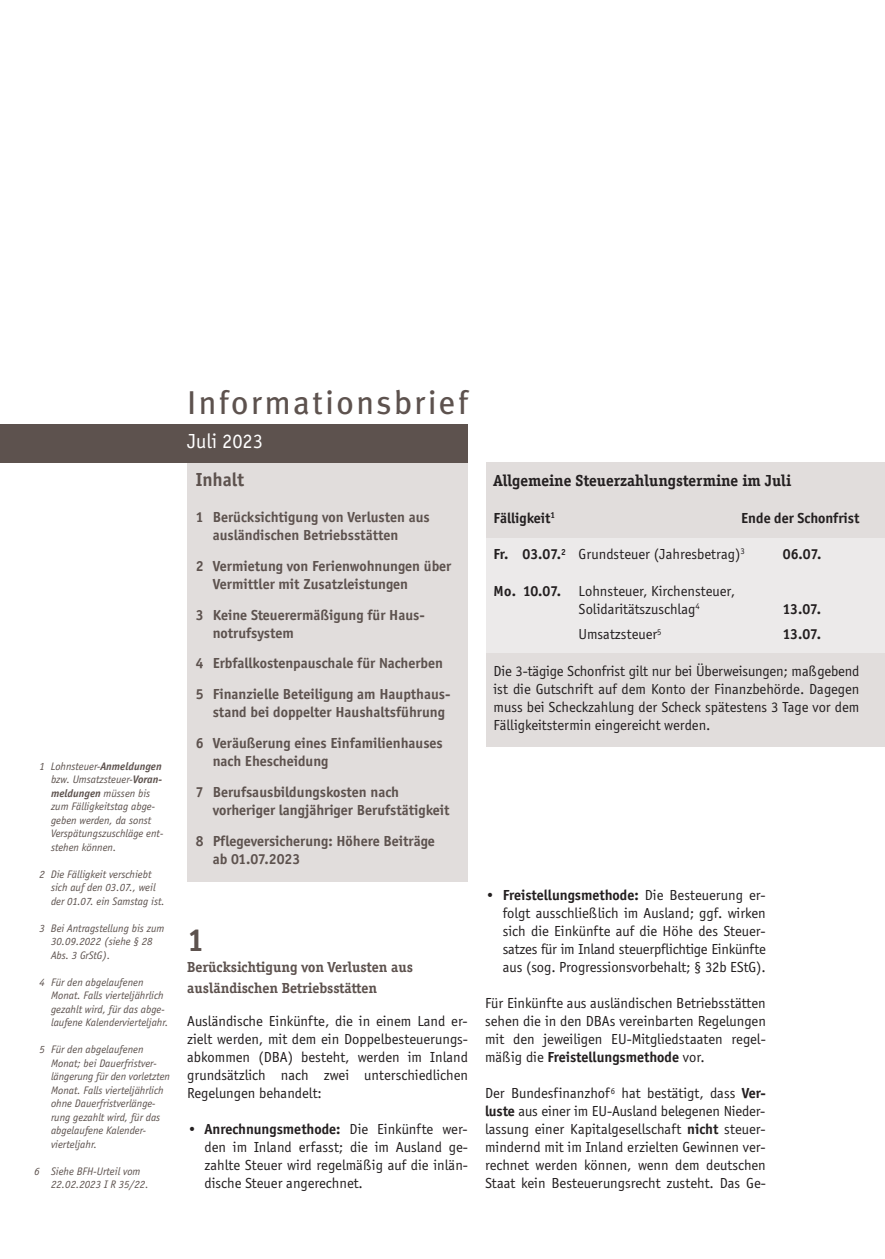
<style>
.page{position:relative;width:885px;height:1259px;background:#fff}
.page>*{position:absolute;margin:0;border:0;box-sizing:border-box;transform-origin:0 0}
.t1{font:33px "Meta Plus";letter-spacing:.075em;color:#5d524e}
.t2{font:700 33px "Officina Serif";color:#5d524e}
.t3{font:21px "Officina Sans";color:#fff}
.t4{font:700 19.5px "Officina Sans";color:#5d524e}
.t5{font:700 16.5px "Officina Serif";color:#231f20}
.t6{font:15px/18px "Officina Sans";color:#231f20;text-align:justify}
.t7{font:700 15px/30.8px "Officina Sans";color:#5d524e}
.t8{font:700 15px/21px "Officina Serif";color:#5d524e}
.t9{font:700 15px "Officina Sans";color:#231f20}
.t10{font:italic 11.25px/13.5px "Officina Sans";color:#5d524e}
.s1{font-weight:700}
</style>
<div class="page">
<div style="left:187px;top:462px;width:281px;height:419px;background:#e1dddc"></div>
<div style="left:0;top:424px;width:468px;height:38px;background:#5d524e"></div>
<div style="left:468px;top:462px;width:416px;height:285px;background:#e1dddc"></div>
<div style="left:485px;top:538px;width:399px;height:115px;background:#eceaea"></div>
<div style="left:468px;top:421px;width:17px;height:374px;background:#fff"></div>
<p class="t10" style="left:51px;top:760px;width:114px;text-indent:-12px">1 Lohnsteuer-<span class="s1">Anmeldungen </span>bzw. Umsatzsteuer-<span class="s1">Voran&shy;meldungen</span> müssen bis zum Fälligkeitstag abge&shy;geben werden, da sonst<br>Verspätungszuschläge ent&shy;stehen können.</p>
<p class="t10" style="left:51px;top:868px;width:115px;text-indent:-12px">2 Die Fälligkeit verschiebt sich auf den 03.07., weil der 01.07. ein Samstag ist.</p>
<p class="t10" style="left:51px;top:922px;width:115px;text-indent:-12px">3 Bei Antragstellung bis zum<br>30.09.2022 (siehe § 28<br>Abs. 3 GrStG).</p>
<p class="t10" style="left:51px;top:976px;width:119px;text-indent:-12px">4 Für den abgelaufenen<br>Monat. Falls vierteljährlich gezahlt wird, für das abge&shy;laufene Kalendervierteljahr.</p>
<p class="t10" style="left:51px;top:1043px;width:120px;text-indent:-12px">5 Für den abgelaufenen<br>Monat; bei Dauerfristver&shy;längerung für den vorletzten<br>Monat. Falls vierteljährlich ohne Dauerfristverlänge&shy;rung gezahlt wird, für das abgelaufene Kalender&shy;vierteljahr.</p>
<p class="t10" style="left:51px;top:1165px;width:99px;text-indent:-17px">6 Siehe BFH-Urteil vom<br>22.02.2023 I R 35/22.</p>
<h1 class="t1" style="left:187px;top:383px;width:282px">Informationsbrief</h1>
<h2 class="t3" style="left:187px;top:433px;width:77px">Juli 2023</h2>
<h3 class="t4" style="left:196px;top:472px;width:50px">Inhalt</h3>
<p class="t7" style="left:213px;top:509px;width:218px;line-height:18px;text-indent:-17px">1 Berücksichtigung von Verlusten aus ausländischen Betriebsstätten</p>
<p class="t7" style="left:213px;top:558px;width:240px;line-height:18px;text-indent:-17px">2 Vermietung von Ferienwohnungen über<br>Vermittler mit Zusatzleistungen</p>
<p class="t7" style="left:213px;top:607px;width:213px;line-height:18px;text-indent:-17px">3 Keine Steuerermäßigung für Haus&shy;notrufsystem</p>
<p class="t7" style="left:196px;top:649px;width:256px">4 Erbfallkostenpauschale für Nacherben<br>5 Finanzielle Beteiligung am Haupthaus-</p>
<p class="t7" style="left:196px;top:698px;width:251px;text-align:right">stand bei doppelter Haushaltsführung<br>6 Veräußerung eines Einfamilienhauses</p>
<p class="t7" style="left:196px;top:747px;width:205px;text-indent:17px">nach Ehescheidung<br>7 Berufsausbildungskosten nach</p>
<p class="t7" style="left:196px;top:795px;width:255px;text-indent:17px">vorheriger langjähriger Berufstätigkeit<br>8 Pflegeversicherung: Höhere Beiträge</p>
<p class="t7" style="left:213px;top:844px;width:89px">ab 01.07.2023</p>
<h1 class="t2" style="left:187px;top:927px;width:19px">1</h1>
<p class="t8" style="left:187px;top:957px;width:227px">Berücksichtigung von Verlusten aus ausländischen Betriebsstätten</p>
<p class="t6" style="left:187px;top:1013px;width:282px">Ausländische Einkünfte, die in einem Land er&shy;zielt werden, mit dem ein Doppelbesteuerungs&shy;abkommen (DBA) besteht, werden im Inland grundsätzlich nach zwei unterschiedlichen Regelungen behandelt:</p>
<p class="t6" style="left:204px;top:1121px;width:265px;text-indent:-17px">• <span class="s1">Anrechnungsmethode:</span> Die Einkünfte wer&shy;den im Inland erfasst; die im Ausland ge&shy;zahlte Steuer wird regelmäßig auf die inlän&shy;dische Steuer angerechnet.</p>
<p class="t5" style="left:493px;top:474px;width:299px">Allgemeine Steuerzahlungstermine im Juli</p>
<p class="t9" style="left:493px;top:512px;width:63px">Fälligkeit<sup>1</sup></p>
<p class="t9" style="left:741px;top:512px;width:120px">Ende der Schonfrist</p>
<p class="t6" style="left:493px;top:546px;width:253px"><span class="s1">Fr. 03.07.</span><sup>2</sup> Grundsteuer (Jahresbetrag)<sup>3</sup></p>
<p class="t9" style="left:782px;top:548px;width:40px">06.07.</p>
<p class="t6" style="left:578px;top:583px;width:158px;text-indent:-85px"><span class="s1">Mo. 10.07.</span> Lohnsteuer, Kirchensteuer,<br>Solidaritätszuschlag<sup>4</sup></p>
<p class="t9" style="left:782px;top:603px;width:40px">13.07.</p>
<p class="t6" style="left:578px;top:626px;width:84px">Umsatzsteuer<sup>5</sup></p>
<p class="t9" style="left:782px;top:628px;width:40px">13.07.</p>
<p class="t6" style="left:493px;top:663px;width:367px">Die 3-tägige Schonfrist gilt nur bei Überweisungen; maßgebend ist die Gutschrift auf dem Konto der Finanzbehörde. Dagegen muss bei Scheckzahlung der Scheck spätestens 3 Tage vor dem Fälligkeitstermin eingereicht werden.</p>
<p class="t6" style="left:503px;top:887px;width:264px;text-indent:-18px"><span class="s1">• Freistellungsmethode:</span> Die Besteuerung er&shy;folgt ausschließlich im Ausland; ggf. wirken sich die Einkünfte auf die Höhe des Steuer&shy;satzes für im Inland steuerpflichtige Einkünfte aus (sog. Progressionsvorbehalt; § 32b EStG).</p>
<p class="t6" style="left:485px;top:995px;width:282px">Für Einkünfte aus ausländischen Betriebsstätten sehen die in den DBAs vereinbarten Regelungen mit den jeweiligen EU-Mitgliedstaaten regel&shy;mäßig die <span class="s1">Freistellungsmethode</span> vor.</p>
<p class="t6" style="left:485px;top:1085px;width:282px">Der Bundesfinanzhof <sup>6</sup> hat bestätigt, dass <span class="s1">Ver&shy;luste</span> aus einer im EU-Ausland belegenen Nieder&shy;lassung einer Kapitalgesellschaft <span class="s1">nicht</span> steuer&shy;mindernd mit im Inland erzielten Gewinnen ver&shy;rechnet werden können, wenn dem deutschen Staat kein Besteuerungsrecht zusteht. Das Ge-</p>
</div>
